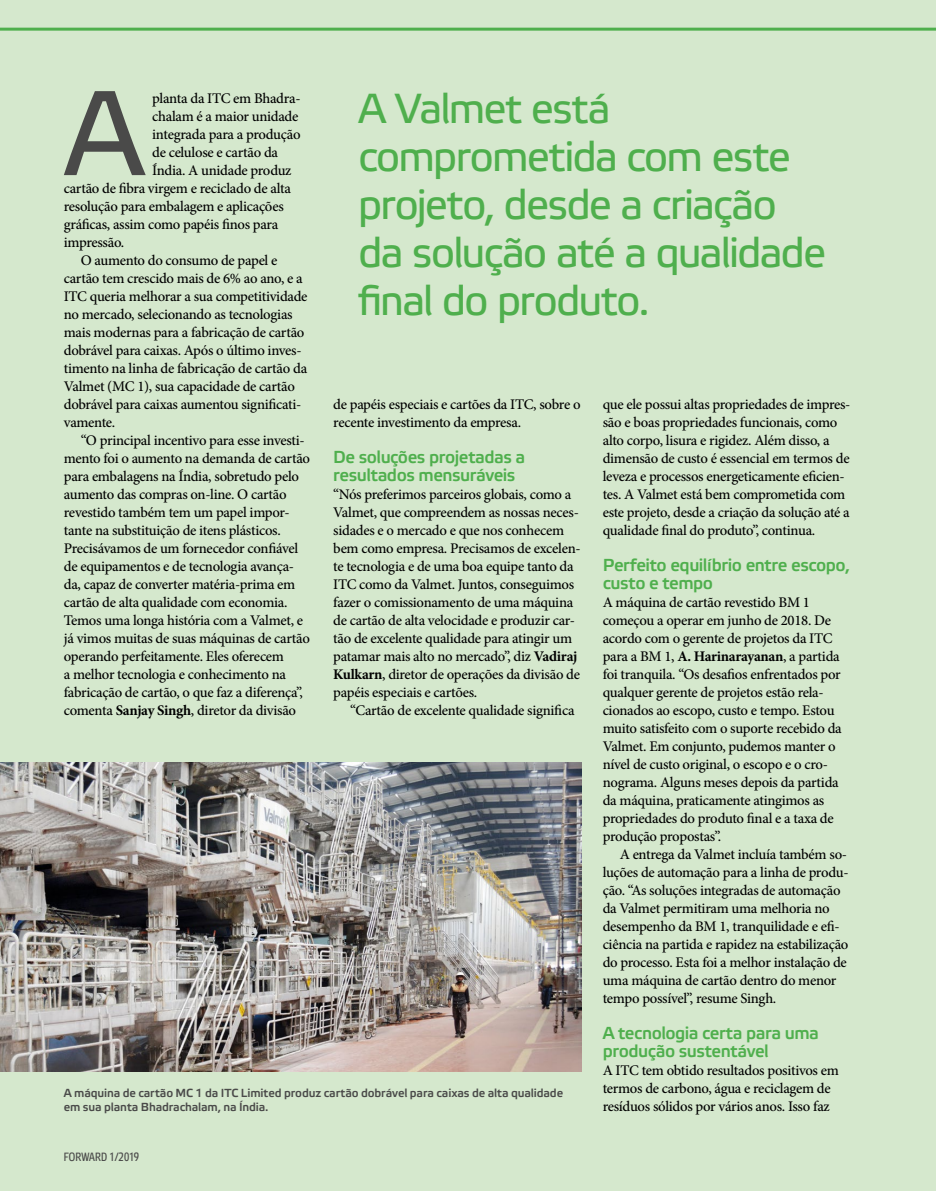
<style>
.page{position:relative;width:936px;height:1191px;background:#fff}
.page>*{position:absolute;margin:0;border:0;box-sizing:border-box;transform-origin:0 0}
.t1{font:120.45px "Etelka Text";color:#4a4a49}
.t2{font:42px/48px "Etelka Text";letter-spacing:-.045em;color:#4faf4d}
.t3{font:500 17.4px/18px "Etelka";letter-spacing:-.03em;color:#4faf4d}
.t4{font:500 14.7px/18px "Minion Pro";letter-spacing:-.02em;color:#000}
.t5{font:12px "Etelka Narrow Text";letter-spacing:.01em;color:#4a4a49}
.t6{font:500 11.7px/14px "Etelka";letter-spacing:-.01em;color:#4a4a49}
.s1{font-weight:700}
</style>
<div class="page">
<div style="left:0;top:0;width:935px;height:1191px;background:#d5e8cd"></div>
<img style="left:0;top:762px;width:581px;height:309px">
<hr style="left:0;top:28px;width:935px;height:3px;background:#4faf4d">
<h1 class="t1" style="left:64px;top:59px;width:83px">A</h1>
<p class="t4" style="left:152px;top:89px;width:150px">planta da ITC em Bhadra-</p>
<h2 class="t2" style="left:358px;top:85px;width:469px">A Valmet está comprometida com este projeto, desde a criação da solução até a qualidade final do produto.</h2>
<p class="t4" style="left:152px;top:107px;width:148px">chalam é a maior unidade</p>
<p class="t4" style="left:152px;top:125px;width:150px">integrada para a produção</p>
<p class="t4" style="left:152px;top:143px;width:127px">de celulose e cartão da</p>
<p class="t4" style="left:152px;top:161px;width:141px">Índia. A unidade produz</p>
<p class="t4" style="left:64px;top:179px;width:229px">cartão de fibra virgem e reciclado de alta</p>
<p class="t4" style="left:64px;top:197px;width:221px">resolução para embalagem e aplicações</p>
<p class="t4" style="left:64px;top:215px;width:216px">gráficas, assim como papéis finos para</p>
<p class="t4" style="left:64px;top:233px;width:62px">impressão.</p>
<p class="t4" style="left:81px;top:251px;width:198px">O aumento do consumo de papel e</p>
<p class="t4" style="left:64px;top:269px;width:240px">cartão tem crescido mais de 6% ao ano, e a</p>
<p class="t4" style="left:64px;top:287px;width:245px">ITC queria melhorar a sua competitividade</p>
<p class="t4" style="left:64px;top:305px;width:230px">no mercado, selecionando as tecnologias</p>
<p class="t4" style="left:64px;top:323px;width:242px">mais modernas para a fabricação de cartão</p>
<p class="t4" style="left:64px;top:341px;width:239px">dobrável para caixas. Após o último inves-</p>
<p class="t4" style="left:64px;top:359px;width:245px">timento na linha de fabricação de cartão da</p>
<p class="t4" style="left:64px;top:377px;width:232px">Valmet (MC 1), sua capacidade de cartão</p>
<p class="t4" style="left:64px;top:395px;width:239px">dobrável para caixas aumentou significati-</p>
<p class="t4" style="left:64px;top:413px;width:53px">vamente.</p>
<p class="t4" style="left:81px;top:431px;width:225px">“O principal incentivo para esse investi-</p>
<p class="t4" style="left:64px;top:449px;width:248px">mento foi o aumento na demanda de cartão</p>
<p class="t4" style="left:64px;top:467px;width:237px">para embalagens na Índia, sobretudo pelo</p>
<p class="t4" style="left:64px;top:485px;width:224px">aumento das compras on-line. O cartão</p>
<p class="t4" style="left:64px;top:503px;width:227px">revestido também tem um papel impor-</p>
<p class="t4" style="left:64px;top:521px;width:218px">tante na substituição de itens plásticos.</p>
<p class="t4" style="left:64px;top:539px;width:236px">Precisávamos de um fornecedor confiável</p>
<p class="t4" style="left:64px;top:557px;width:232px">de equipamentos e de tecnologia avança-</p>
<p class="t4" style="left:64px;top:575px;width:233px">da, capaz de converter matéria-prima em</p>
<p class="t4" style="left:64px;top:593px;width:225px">cartão de alta qualidade com economia.</p>
<p class="t4" style="left:64px;top:611px;width:241px">Temos uma longa história com a Valmet, e</p>
<p class="t4" style="left:64px;top:629px;width:247px">já vimos muitas de suas máquinas de cartão</p>
<p class="t4" style="left:64px;top:647px;width:222px">operando perfeitamente. Eles oferecem</p>
<p class="t4" style="left:64px;top:665px;width:224px">a melhor tecnologia e conhecimento na</p>
<p class="t4" style="left:64px;top:683px;width:241px">fabricação de cartão, o que faz a diferença”,</p>
<p class="t4" style="left:64px;top:701px;width:234px">comenta <span class="s1">Sanjay Singh</span>, diretor da divisão</p>
<p class="t4" style="left:333px;top:395px;width:249px">de papéis especiais e cartões da ITC, sobre o recente investimento da empresa.</p>
<p class="t3" style="left:333px;top:448px;width:193px">De soluções projetadas a resultados mensuráveis</p>
<p class="t4" style="left:333px;top:485px;width:249px">“Nós preferimos parceiros globais, como a Valmet, que compreendem as nossas neces&shy;sidades e o mercado e que nos conhecem bem como empresa. Precisamos de excelen&shy;te tecnologia e de uma boa equipe tanto da ITC como da Valmet. Juntos, conseguimos fazer o comissionamento de uma máquina de cartão de alta velocidade e produzir car&shy;tão de excelente qualidade para atingir um patamar mais alto no mercado”, diz <span class="s1">Vadiraj Kulkarn</span>, diretor de operações da divisão de papéis especiais e cartões.</p>
<p class="t4" style="left:350px;top:701px;width:226px">“Cartão de excelente qualidade significa</p>
<p class="t4" style="left:602px;top:395px;width:249px">que ele possui altas propriedades de impres&shy;são e boas propriedades funcionais, como alto corpo, lisura e rigidez. Além disso, a dimensão de custo é essencial em termos de leveza e processos energeticamente eficien&shy;tes. A Valmet está bem comprometida com este projeto, desde a criação da solução até a qualidade final do produto”, continua.</p>
<p class="t3" style="left:602px;top:556px;width:249px">Perfeito equilíbrio entre escopo, custo e tempo</p>
<p class="t4" style="left:602px;top:593px;width:240px">A máquina de cartão revestido BM 1 começou a operar em junho de 2018. De acordo com o gerente de projetos da ITC para a BM 1, <span class="s1">A. Harinarayanan</span>, a partida foi tranquila. “Os desafios enfrentados por qualquer gerente de projetos estão rela&shy;cionados ao escopo, custo e tempo. Estou muito satisfeito com o suporte recebido da Valmet. Em conjunto, pudemos manter o nível de custo original, o escopo e o cro&shy;nograma. Alguns meses depois da partida da máquina, praticamente atingimos as propriedades do produto final e a taxa de produção propostas”.</p>
<p class="t4" style="left:602px;top:845px;width:247px;text-indent:17px">A entrega da Valmet incluía também so&shy;luções de automação para a linha de produ&shy;ção. “As soluções integradas de automação da Valmet permitiram uma melhoria no desempenho da BM 1, tranquilidade e efi&shy;ciência na partida e rapidez na estabilização do processo. Esta foi a melhor instalação de uma máquina de cartão dentro do menor tempo possível”, resume Singh.</p>
<p class="t3" style="left:602px;top:1024px;width:218px">A tecnologia certa para uma produção sustentável</p>
<p class="t4" style="left:602px;top:1061px;width:238px">A ITC tem obtido resultados positivos em termos de carbono, água e reciclagem de resíduos sólidos por vários anos. Isso faz</p>
<p class="t6" style="left:64px;top:1086px;width:501px">A máquina de cartão MC 1 da ITC Limited produz cartão dobrável para caixas de alta qualidade em sua planta Bhadrachalam, na Índia.</p>
<p class="t5" style="left:64px;top:1150px;width:77px">FORWARD 1/2019</p>
</div>
